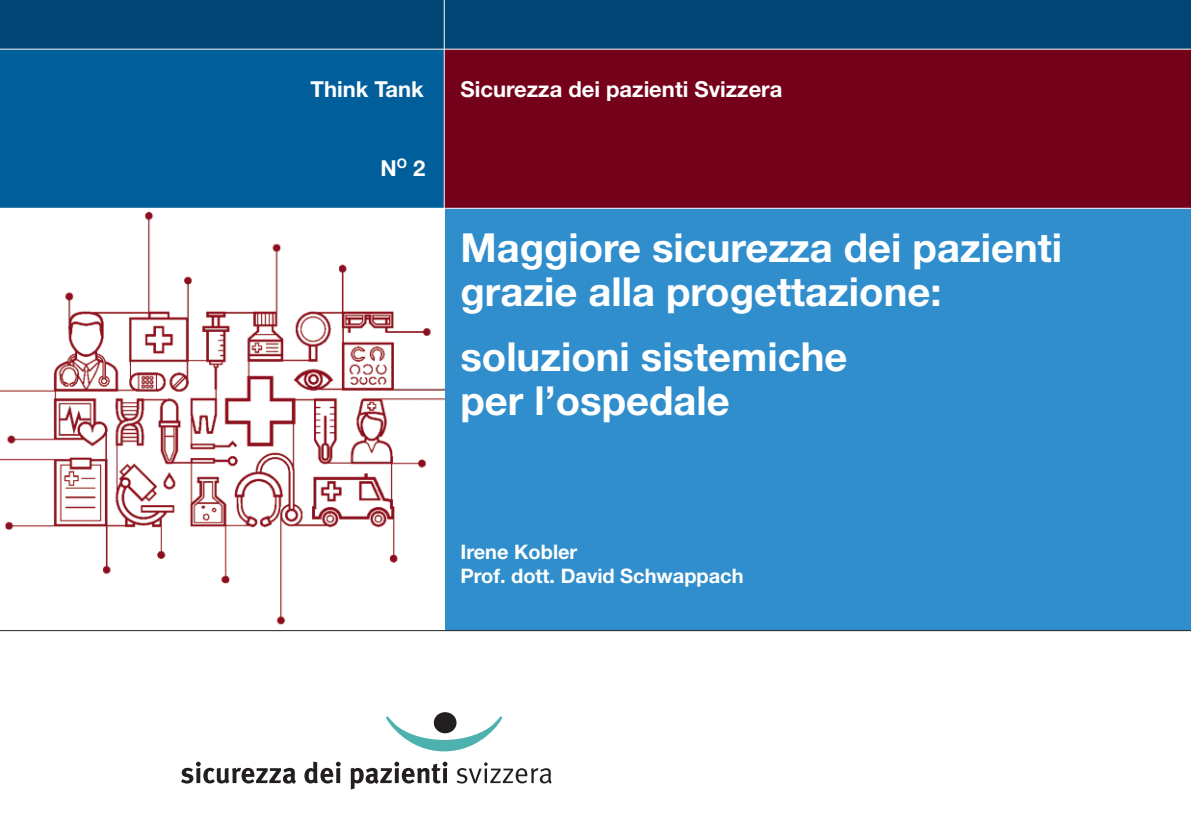
<style>
.page{position:relative;width:1191px;height:840px;background:#fff}
.page>*{position:absolute;margin:0;border:0;box-sizing:border-box;transform-origin:0 0}
.t1{font:700 40px/44px "Helvetica Neue";color:#fff}
.t2{font:700 22px "Helvetica Neue";color:#fff}
.t3{font:700 20px/24px "Helvetica Neue";color:#fff}
</style>
<div class="page">
<div style="left:0;top:49px;width:444px;height:159px;background:#005f9b"></div>
<div style="left:0;top:0;width:1191px;height:49px;background:#004574"></div>
<div style="left:444px;top:49px;width:747px;height:159px;background:#75001a"></div>
<hr style="left:0;top:49px;width:1191px;height:1px;background:#fff">
<hr style="left:444px;top:0;width:1px;height:630px;background:#fff">
<div style="left:445px;top:209px;width:746px;height:420px;background:#308ecd"></div>
<hr style="left:444px;top:208px;width:1px;height:422px;background:#308ecd">
<img style="left:0;top:211px;width:444px;height:414px">
<hr style="left:0;top:208px;width:1191px;height:1px;background:#fff">
<hr style="left:0;top:629px;width:1191px;height:1px;background:#231f20">
<svg style="left:181px;top:761px;width:115px;height:22px"></svg>
<svg style="left:304px;top:761px;width:37px;height:22px"></svg>
<svg style="left:350px;top:761px;width:97px;height:28px"></svg>
<svg style="left:456px;top:762px;width:96px;height:21px"></svg>
<svg style="left:386px;top:716px;width:116px;height:35px"></svg>
<div style="left:434px;top:711px;width:22px;height:21px;background:#231f20;border-radius:50%"></div>
<p class="t2" style="left:311px;top:81px;width:115px">Think Tank</p>
<p class="t2" style="left:460px;top:81px;width:323px">Sicurezza dei pazienti Svizzera</p>
<p class="t2" style="left:380px;top:160px;width:46px">N<sup>O</sup> 2</p>
<p class="t1" style="left:460px;top:229px;width:603px">Maggiore sicurezza dei pazienti grazie alla progettazione:</p>
<p class="t1" style="left:460px;top:338px;width:388px">soluzioni sistemiche per l’ospedale</p>
<p class="t3" style="left:460px;top:541px;width:285px">Irene Kobler<br>Prof. dott. David Schwappach</p>
</div>
